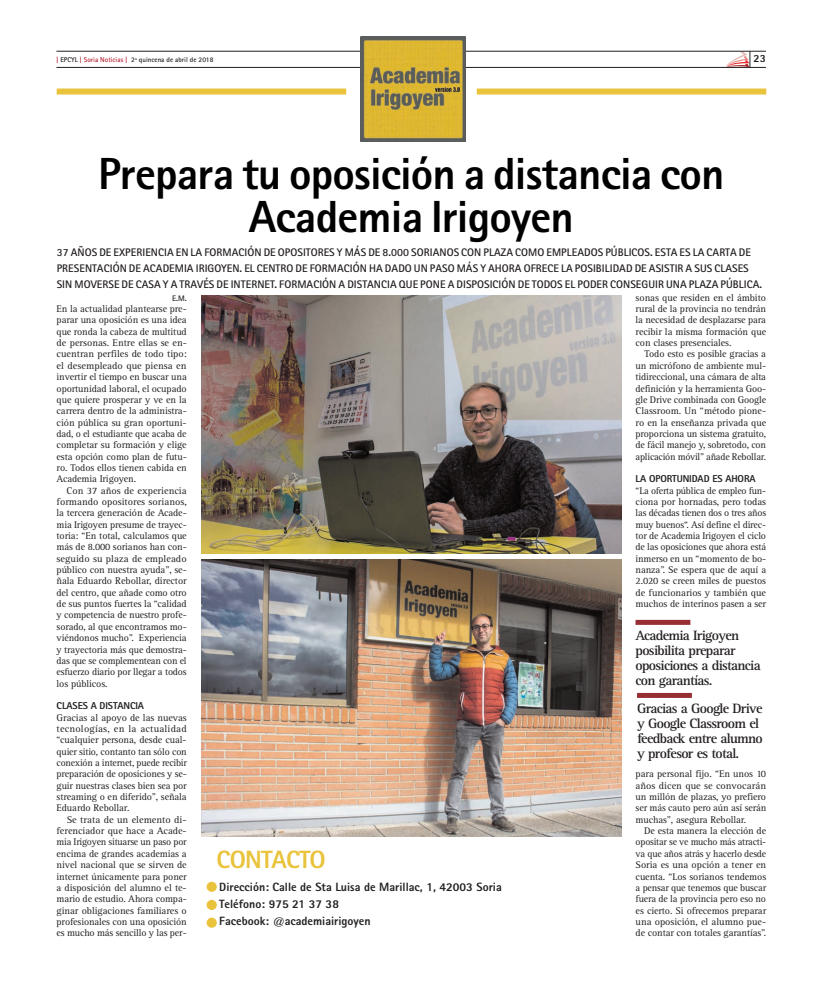
<style>
.page{position:relative;width:823px;height:993px;background:#fff}
.page>*{position:absolute;margin:0;border:0;box-sizing:border-box;transform-origin:0 0}
.t1{font:800 45px/43px "Rotis Sans Serif Std";letter-spacing:-.02em;color:#000001;text-align:center}
.t2{font:800 25px "Rotis Sans Serif Std";letter-spacing:-.03em;color:#e9c33c}
.t3{font:700 14px/15px "Rotis Serif Std";letter-spacing:-.05em;color:#231f20}
.t4{font:800 12px/17px "Rotis Sans Serif Std";color:#231f20}
.t5{font:700 11px/16px "Rotis Sans Serif Std";letter-spacing:.005em;color:#231f20}
.t6{font:800 11px "Rotis Sans Serif Std";color:#231f20}
.t7{font:10px/11.3px "Rotis Serif Std";letter-spacing:-.01em;color:#231f20;text-align:justify}
.t8{font:800 10px "Rotis Sans Serif Std";letter-spacing:-.01em;color:#231f20}
.t9{font:700 8px "Rotis Sans Serif Std";color:#231f20}
.t10{font:700 7px "Rotis Sans Serif Std";color:#231f20}
.s1{color:#b61f2d}
</style>
<div class="page">
<div style="left:57px;top:88px;width:289px;height:6px;background:#e9c33c"></div>
<div style="left:476px;top:88px;width:289px;height:6px;background:#e9c33c"></div>
<img style="left:201px;top:295px;width:420px;height:258px">
<div style="left:206px;top:899px;width:11px;height:10px;background:#e9c33c;border-radius:50%"></div>
<div style="left:206px;top:881px;width:11px;height:10px;background:#e9c33c;border-radius:50%"></div>
<img style="left:201px;top:559px;width:420px;height:277px">
<div style="left:635px;top:619px;width:55px;height:5px;background:#962e33"></div>
<div style="left:636px;top:692px;width:55px;height:5px;background:#962e33"></div>
<div style="left:206px;top:917px;width:11px;height:10px;background:#e9c33c;border-radius:50%"></div>
<hr style="left:56px;top:67px;width:709px;height:1px;background:#231f20">
<hr style="left:56px;top:51px;width:709px;height:1px;background:#231f20">
<svg style="left:725px;top:51px;width:25px;height:16px"></svg>
<img style="left:360px;top:37px;width:105px;height:105px">
<p class="t10" style="left:56px;top:56px;width:158px"><span class="s1">|</span> EPCYL <span class="s1">| Soria Noticias |</span> 2ª quincena de abril de 2018</p>
<p class="t6" style="left:752px;top:52px;width:14px">23</p>
<h1 class="t1" style="left:98px;top:151px;width:627px">Prepara tu oposición a distancia con<br>Academia Irigoyen</h1>
<p class="t5" style="left:57px;top:244px;width:706px">37 AÑOS DE EXPERIENCIA EN LA FORMACIÓN DE OPOSITORES Y MÁS DE 8.000 SORIANOS CON PLAZA COMO EMPLEADOS PÚBLICOS. ESTA ES LA CARTA DE<br>PRESENTACIÓN DE ACADEMIA IRIGOYEN. EL CENTRO DE FORMACIÓN HA DADO UN PASO MÁS Y AHORA OFRECE LA POSIBILIDAD DE ASISTIR A SUS CLASES<br>SIN MOVERSE DE CASA Y A TRAVÉS DE INTERNET. FORMACIÓN A DISTANCIA QUE PONE A DISPOSICIÓN DE TODOS EL PODER CONSEGUIR UNA PLAZA PÚBLICA.</p>
<p class="t9" style="left:172px;top:293px;width:16px">E.M.</p>
<p class="t7" style="left:57px;top:303px;width:132px">En la actualidad plantearse pre&shy;parar una oposición es una idea que ronda la cabeza de multitud de personas. Entre ellas se en&shy;cuentran perfiles de todo tipo: el desempleado que piensa en invertir el tiempo en buscar una oportunidad laboral, el ocupado que quiere prosperar y ve en la carrera dentro de la administra&shy;ción pública su gran oportuni&shy;dad, o el estudiante que acaba de completar su formación y elige esta opción como plan de futu&shy;ro. Todos ellos tienen cabida en Academia Irigoyen.</p>
<p class="t7" style="left:57px;top:485px;width:132px;text-indent:10px">Con 37 años de experiencia formando opositores sorianos, la tercera generación de Acade&shy;mia Irigoyen presume de trayec&shy;toria: “En total, calculamos que más de 8.000 sorianos han con&shy;seguido su plaza de empleado público con nuestra ayuda”, se&shy;ñala Eduardo Rebollar, director del centro, que añade como otro de sus puntos fuertes la “calidad y competencia de nuestro profe&shy;sorado, al que encontramos mo&shy;viéndonos mucho”. Experiencia y trayectoria más que demostra&shy;das que se complementean con el esfuerzo diario por llegar a todos los públicos.</p>
<p class="t8" style="left:57px;top:699px;width:89px">CLASES A DISTANCIA</p>
<p class="t7" style="left:57px;top:711px;width:132px">Gracias al apoyo de las nuevas tecnologías, en la actualidad “cualquier persona, desde cual&shy;quier sitio, contanto tan sólo con conexión a internet, puede recibir preparación de oposiciones y se&shy;guir nuestras clases bien sea por streaming o en diferido”, señala Eduardo Rebollar.</p>
<p class="t7" style="left:57px;top:813px;width:132px;text-indent:10px">Se trata de un elemento di&shy;ferenciador que hace a Acade&shy;mia Irigoyen situarse un paso por encima de grandes academias a nivel nacional que se sirven de internet únicamente para poner a disposición del alumno el te&shy;mario de estudio. Ahora compa&shy;ginar obligaciones familiares o profesionales con una oposición es mucho más sencillo y las per-</p>
<h2 class="t2" style="left:216px;top:843px;width:111px">CONTACTO</h2>
<p class="t4" style="left:219px;top:877px;width:284px">Dirección: Calle de Sta Luisa de Marillac, 1, 42003 Soria<br>Teléfono: 975 21 37 38</p>
<p class="t4" style="left:219px;top:911px;width:153px">Facebook: @academiairigoyen</p>
<p class="t7" style="left:635px;top:292px;width:132px">sonas que residen en el ámbito rural de la provincia no tendrán la necesidad de desplazarse para recibir la misma formación que con clases presenciales.</p>
<p class="t7" style="left:635px;top:348px;width:132px;text-indent:9px">Todo esto es posible gracias a un micrófono de ambiente mul&shy;tidireccional, una cámara de alta definición y la herramienta Goo&shy;gle Drive combinada con Google Classroom. Un “método pione&shy;ro en la enseñanza privada que proporciona un sistema gratuito, de fácil manejo y, sobretodo, con aplicación móvil” añade Rebollar.</p>
<p class="t8" style="left:635px;top:472px;width:121px">LA OPORTUNIDAD ES AHORA</p>
<p class="t7" style="left:635px;top:485px;width:132px">“La oferta pública de empleo fun&shy;ciona por hornadas, pero todas las décadas tienen dos o tres años muy buenos“. Así define el direc&shy;tor de Academia Irigoyen el ciclo de las oposiciones que ahora está inmerso en un “momento de bo&shy;nanza”. Se espera que de aquí a 2.020 se creen miles de puestos de funcionarios y también que muchos de interinos pasen a ser</p>
<h3 class="t3" style="left:635px;top:627px;width:127px">Academia Irigoyen posibilita preparar oposiciones a distancia con garantías.</h3>
<h3 class="t3" style="left:636px;top:700px;width:127px">Gracias a Google Drive y Google Classroom el feedback entre alumno y profesor es total.</h3>
<p class="t7" style="left:635px;top:768px;width:132px">para personal fijo. “En unos 10 años dicen que se convocarán un millón de plazas, yo prefiero ser más cauto pero aún así serán muchas”, asegura Rebollar.</p>
<p class="t7" style="left:635px;top:825px;width:132px;text-indent:9px">De esta manera la elección de opositar se ve mucho más atracti&shy;va que años atrás y hacerlo desde Soria es una opción a tener en cuenta. “Los sorianos tendemos a pensar que tenemos que buscar fuera de la provincia pero eso no es cierto. Si ofrecemos preparar una oposición, el alumno pue&shy;de contar con totales garantías”.</p>
</div>
